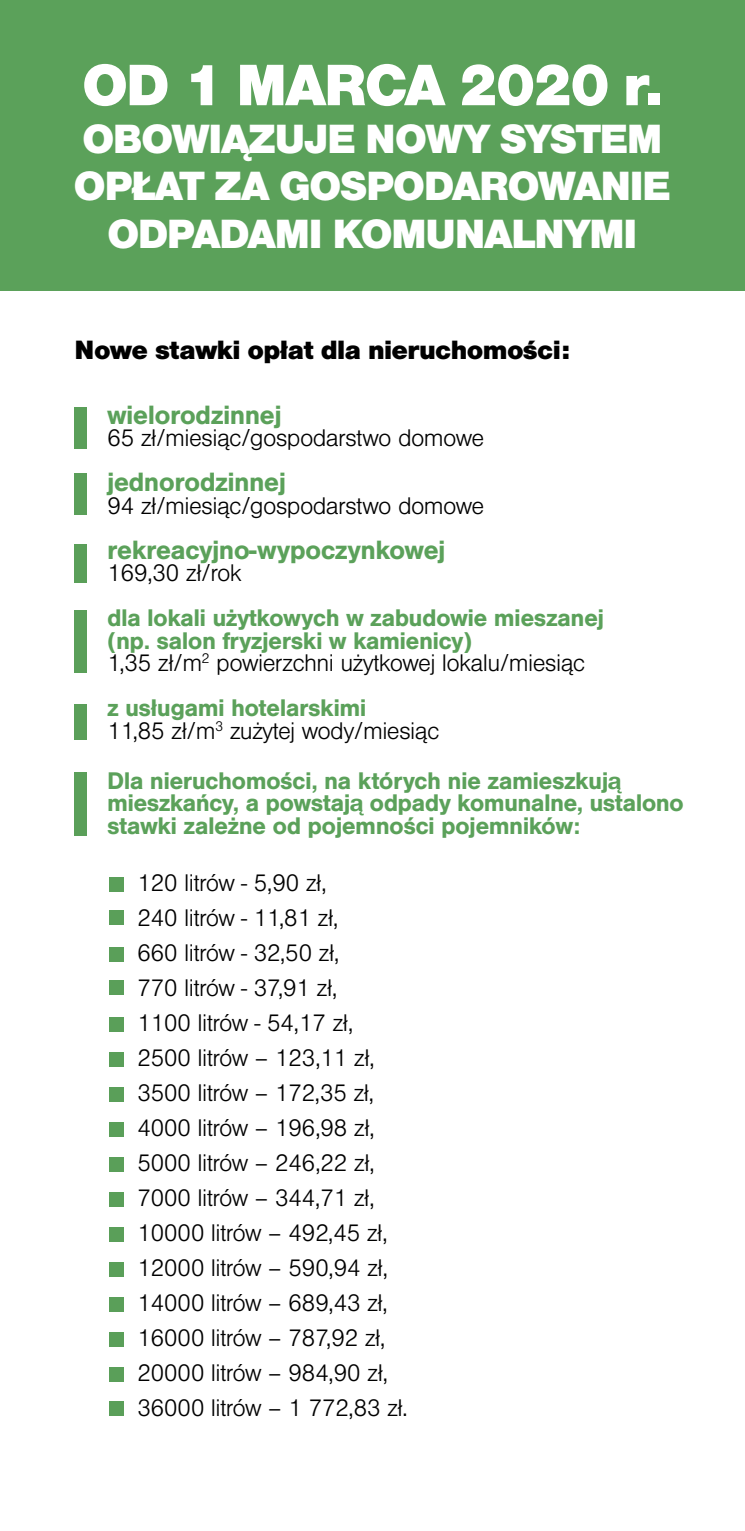
<style>
.page{position:relative;width:745px;height:1531px;background:#fff}
.page>*{position:absolute;margin:0;border:0;box-sizing:border-box;transform-origin:0 0}
.t1{font:900 60.5px "Nimbus San";letter-spacing:-.04em;color:#fff}
.t2{font:900 42.5px/47.5px "Nimbus San";letter-spacing:-.04em;color:#fff;text-align:center}
.t3{font:700 27.5px "Nimbus San";letter-spacing:-.025em;color:#5ba15a}
.t4{font:900 27.5px "Nimbus San";letter-spacing:-.025em;color:#000}
.t5{font:300 25px/35px "Nimbus San";letter-spacing:-.025em;color:#000}
.t6{font:700 25px/22.5px "Nimbus San";letter-spacing:-.025em;color:#5ba15a}
.s1{font-weight:300;color:#000}
.s2{font-weight:700;color:#5ba15a}
</style>
<div class="page">
<div style="left:0;top:0;width:744px;height:291px;background:#5ba15a"></div>
<div style="left:74px;top:407px;width:13px;height:41px;background:#5a9f59"></div>
<div style="left:74px;top:473px;width:13px;height:41px;background:#5a9f59"></div>
<div style="left:74px;top:544px;width:13px;height:38px;background:#5a9f59"></div>
<div style="left:74px;top:610px;width:13px;height:63px;background:#5a9f59"></div>
<div style="left:74px;top:704px;width:13px;height:36px;background:#5a9f59"></div>
<div style="left:74px;top:772px;width:13px;height:63px;background:#5a9f59"></div>
<div style="left:109px;top:877px;width:15px;height:14px;background:#5a9f59"></div>
<div style="left:109px;top:910px;width:15px;height:15px;background:#5a9f59"></div>
<div style="left:109px;top:947px;width:15px;height:14px;background:#5a9f59"></div>
<div style="left:109px;top:981px;width:15px;height:14px;background:#5a9f59"></div>
<div style="left:109px;top:1017px;width:15px;height:14px;background:#5a9f59"></div>
<div style="left:109px;top:1052px;width:15px;height:14px;background:#5a9f59"></div>
<div style="left:109px;top:1087px;width:15px;height:14px;background:#5a9f59"></div>
<div style="left:109px;top:1122px;width:15px;height:14px;background:#5a9f59"></div>
<div style="left:109px;top:1157px;width:15px;height:14px;background:#5a9f59"></div>
<div style="left:109px;top:1192px;width:15px;height:14px;background:#5a9f59"></div>
<div style="left:109px;top:1227px;width:15px;height:14px;background:#5a9f59"></div>
<div style="left:109px;top:1262px;width:15px;height:14px;background:#5a9f59"></div>
<div style="left:109px;top:1297px;width:15px;height:14px;background:#5a9f59"></div>
<div style="left:109px;top:1332px;width:15px;height:14px;background:#5a9f59"></div>
<div style="left:109px;top:1401px;width:15px;height:14px;background:#5a9f59"></div>
<div style="left:109px;top:1367px;width:15px;height:14px;background:#5a9f59"></div>
<h1 class="t1" style="left:82px;top:51px;width:582px">OD 1 MARCA 2020 r.</h1>
<h2 class="t2" style="left:73px;top:115px;width:598px">OBOWIĄZUJE NOWY SYSTEM<br>OPŁAT ZA GOSPODAROWANIE<br>ODPADAMI KOMUNALNYMI</h2>
<p class="t4" style="left:74px;top:334px;width:497px">Nowe stawki opłat dla nieruchomości:</p>
<p class="t3" style="left:107px;top:399px;width:176px">wielorodzinnej</p>
<p class="t5" style="left:107px;top:421px;width:378px">65 zł/miesiąc/gospodarstwo domowe</p>
<p class="t3" style="left:107px;top:467px;width:180px">jednorodzinnej</p>
<p class="t5" style="left:107px;top:489px;width:378px">94 zł/miesiąc/gospodarstwo domowe</p>
<p class="t3" style="left:107px;top:534px;width:340px">rekreacyjno-wypoczynkowej</p>
<p class="t5" style="left:107px;top:556px;width:136px">169,30 zł/rok</p>
<p class="t6" style="left:107px;top:607px;width:498px">dla lokali użytkowych w zabudowie mieszanej (np. salon fryzjerski w kamienicy)<br><span class="s1">1,35 zł/m</span><sup>2</sup> <span class="s1">powierzchni użytkowej lokalu/miesiąc</span></p>
<p class="t5" style="left:107px;top:697px;width:334px;line-height:22.5px"><span class="s2">z usługami hotelarskimi<br></span>11,85 zł/m<sup>3</sup> zużytej wody/miesiąc</p>
<p class="t6" style="left:107px;top:769px;width:578px">Dla nieruchomości, na których nie zamieszkują mieszkańcy, a powstają odpady komunalne, ustalono stawki zależne od pojemności pojemników:</p>
<p class="t5" style="left:137px;top:866px;width:272px">120 litrów - 5,90 zł,<br>240 litrów - 11,81 zł,<br>660 litrów - 32,50 zł,<br>770 litrów - 37,91 zł,<br>1100 litrów - 54,17 zł,<br>2500 litrów – 123,11 zł,<br>3500 litrów – 172,35 zł,<br>4000 litrów – 196,98 zł,<br>5000 litrów – 246,22 zł,<br>7000 litrów – 344,71 zł,<br>10000 litrów – 492,45 zł,<br>12000 litrów – 590,94 zł,<br>14000 litrów – 689,43 zł,<br>16000 litrów – 787,92 zł,<br>20000 litrów – 984,90 zł,<br>36000 litrów – 1 772,83 zł.</p>
</div>
